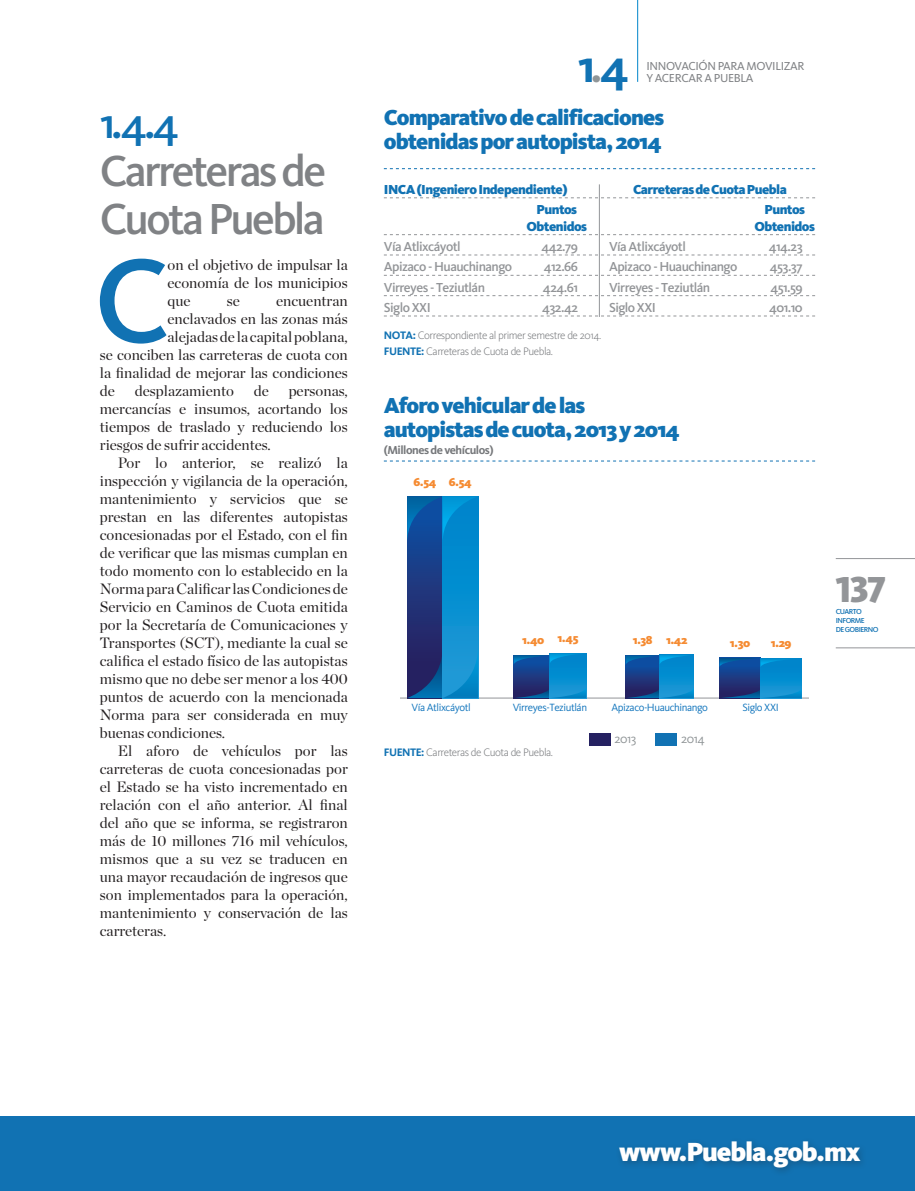
<style>
.page{position:relative;width:915px;height:1191px;background:#fff}
.page>*{position:absolute;margin:0;border:0;box-sizing:border-box;transform-origin:0 0}
.t1{font:500 123.15px "Kievit OT";color:#1172b3}
.t2{font:700 48px "Kievit OT";color:#1172b3}
.t3{font:500 45px/48px "Kievit OT";letter-spacing:-.06em;color:#808285}
.t4{font:900 37.5px "Kievit OT";color:#939598}
.t5{font:900 27.15px "Kievit OT";letter-spacing:-.04em;color:#fff}
.t6{font:900 22.5px/24px "Kievit OT";letter-spacing:-.04em;color:#1172b3}
.t7{font:15px/18px "Chronicle Display";color:#231f20;text-align:justify}
.t8{font:500 13.5px "Kievit OT";letter-spacing:-.04em;color:#939598}
.t9{font:900 13.5px "Kievit OT";letter-spacing:-.04em;color:#1172b3}
.t10{font:13.05px "Kievit OT";letter-spacing:-.04em;color:#909597}
.t11{font:12px "Kievit OT";letter-spacing:-.03em;color:#808285}
.t12{font:900 12px "Kievit OT";letter-spacing:-.04em;color:#f58b32}
.t13{font:700 12px "Kievit OT";letter-spacing:-.04em;color:#76787b}
.t14{font:300 11.25px "Kievit OT";letter-spacing:-.04em;color:#76787b}
.t15{font:10.8px "Kievit OT";letter-spacing:-.04em;color:#1074bc}
.t16{font:500 7.5px/9px "Kievit OT";letter-spacing:-.07em;color:#1172b3}
.s1{color:#1172b3}
.s2{font-size:42px;color:#909698}
.s3{font-weight:700;color:#1172b3}
</style>
<div class="page">
<hr style="left:637px;top:0;width:1px;height:82px;background:#0085cb">
<hr style="left:835px;top:558px;width:79px;height:1px;background:#939598">
<hr style="left:835px;top:647px;width:79px;height:1px;background:#939598">
<div style="left:0;top:1116px;width:914px;height:75px;background:#1172b3"></div>
<div style="left:614px;top:1136px;width:254px;height:40px;background:#231f20;opacity:.3"></div>
<svg style="left:384px;top:168px;width:430px;height:1px"></svg>
<svg style="left:384px;top:460px;width:430px;height:1px"></svg>
<svg style="left:384px;top:197px;width:430px;height:1px"></svg>
<svg style="left:384px;top:234px;width:430px;height:1px"></svg>
<svg style="left:384px;top:255px;width:430px;height:1px"></svg>
<svg style="left:384px;top:275px;width:430px;height:1px"></svg>
<svg style="left:384px;top:295px;width:430px;height:1px"></svg>
<svg style="left:384px;top:316px;width:430px;height:1px"></svg>
<hr style="left:598px;top:184px;width:1px;height:133px;background:#939598">
<hr style="left:400px;top:698px;width:408px;height:1px;background:#939598">
<svg style="left:407px;top:543px;width:35px;height:103px"></svg>
<svg style="left:442px;top:543px;width:36px;height:103px"></svg>
<svg style="left:407px;top:646px;width:71px;height:52px"></svg>
<svg style="left:407px;top:496px;width:71px;height:47px"></svg>
<svg style="left:513px;top:665px;width:36px;height:21px"></svg>
<svg style="left:549px;top:665px;width:37px;height:21px"></svg>
<svg style="left:513px;top:686px;width:73px;height:12px"></svg>
<svg style="left:513px;top:653px;width:73px;height:12px"></svg>
<svg style="left:625px;top:665px;width:34px;height:22px"></svg>
<svg style="left:659px;top:665px;width:34px;height:22px"></svg>
<svg style="left:625px;top:687px;width:68px;height:11px"></svg>
<svg style="left:625px;top:655px;width:68px;height:10px"></svg>
<svg style="left:719px;top:667px;width:41px;height:21px"></svg>
<svg style="left:760px;top:667px;width:41px;height:21px"></svg>
<svg style="left:719px;top:688px;width:82px;height:10px"></svg>
<svg style="left:719px;top:658px;width:82px;height:9px"></svg>
<div style="left:589px;top:733px;width:21px;height:13px;background:#252161"></div>
<div style="left:655px;top:733px;width:22px;height:13px;background:#1172b3"></div>
<p class="t3" style="left:100px;top:98px;width:228px"><span class="s1">1.4.4<br></span>Carreteras de<br>Cuota Puebla</p>
<p class="t1" style="left:94px;top:226px;width:77px">C</p>
<p class="t7" style="left:167px;top:256px;width:182px">on el objetivo de impulsar la economía de los municipios que</p>
<p class="t7" style="left:227px;top:292px;width:15px">se</p>
<p class="t7" style="left:276px;top:292px;width:73px">encuentran</p>
<p class="t7" style="left:167px;top:310px;width:182px">enclavados en las zonas más</p>
<p class="t7" style="left:167px;top:328px;width:182px">alejadas de la capital poblana,</p>
<p class="t7" style="left:100px;top:346px;width:249px">se conciben las carreteras de cuota con</p>
<p class="t7" style="left:100px;top:364px;width:249px">la finalidad de mejorar las condiciones</p>
<p class="t7" style="left:100px;top:382px;width:17px">de</p>
<p class="t7" style="left:135px;top:382px;width:101px">desplazamiento</p>
<p class="t7" style="left:254px;top:382px;width:17px">de</p>
<p class="t7" style="left:100px;top:382px;width:249px;text-indent:189px">personas, mercancías e insumos, acortando los tiempos de traslado y reduciendo los riesgos de sufrir accidentes.</p>
<p class="t7" style="left:100px;top:454px;width:249px;text-indent:18px">Por lo anterior, se realizó la inspección y vigilancia de la operación, mantenimiento y servicios que se prestan en las diferentes autopistas concesionadas por el Estado, con el fin de verificar que las mismas cumplan en todo momento con lo establecido en la Norma para Calificar las Condiciones de Servicio en Caminos de Cuota emitida por la Secretaría de Comunicaciones y Transportes (SCT), mediante la cual se califica el estado físico de las autopistas mismo que no debe ser menor a los 400 puntos de acuerdo con la mencionada Norma para ser considerada en muy buenas condiciones.</p>
<p class="t7" style="left:100px;top:742px;width:249px;text-indent:18px">El aforo de vehículos por las carreteras de cuota concesionadas por el Estado se ha visto incrementado en relación con el año anterior. Al final del año que se informa, se registraron más de 10 millones 716 mil vehículos, mismos que a su vez se traducen en una mayor recaudación de ingresos que son implementados para la operación, mantenimiento y conservación de las carreteras.</p>
<h2 class="t2" style="left:577px;top:37px;width:53px">1<span class="s2">.</span>4</h2>
<p class="t11" style="left:646px;top:58px;width:159px">INNOVACIÓN PARA MOVILIZAR</p>
<p class="t11" style="left:646px;top:70px;width:109px">Y ACERCAR A PUEBLA</p>
<p class="t6" style="left:384px;top:105px;width:282px">Comparativo de calificaciones obtenidas por autopista, 2014</p>
<p class="t9" style="left:384px;top:181px;width:185px">INCA (Ingeniero Independiente)</p>
<p class="t9" style="left:633px;top:181px;width:155px">Carreteras de Cuota Puebla</p>
<p class="t9" style="left:536px;top:201px;width:42px">Puntos</p>
<p class="t9" style="left:764px;top:201px;width:42px">Puntos</p>
<p class="t9" style="left:526px;top:218px;width:62px">Obtenidos</p>
<p class="t9" style="left:754px;top:218px;width:62px">Obtenidos</p>
<p class="t8" style="left:384px;top:238px;width:78px">Vía Atlixcáyotl</p>
<p class="t8" style="left:541px;top:238px;width:38px">442.79</p>
<p class="t8" style="left:609px;top:238px;width:78px">Vía Atlixcáyotl</p>
<p class="t8" style="left:768px;top:238px;width:35px">414.23</p>
<p class="t8" style="left:384px;top:259px;width:130px">Apizaco - Huauchinango</p>
<p class="t8" style="left:543px;top:259px;width:36px">412.66</p>
<p class="t8" style="left:609px;top:259px;width:130px">Apizaco - Huauchinango</p>
<p class="t8" style="left:769px;top:259px;width:34px">453.37</p>
<p class="t8" style="left:384px;top:279px;width:103px">Virreyes - Teziutlán</p>
<p class="t8" style="left:542px;top:279px;width:37px">424.61</p>
<p class="t8" style="left:609px;top:279px;width:103px">Virreyes - Teziutlán</p>
<p class="t8" style="left:770px;top:279px;width:34px">451.59</p>
<p class="t8" style="left:384px;top:299px;width:48px">Siglo XXI</p>
<p class="t8" style="left:542px;top:299px;width:37px">432.42</p>
<p class="t8" style="left:609px;top:299px;width:48px">Siglo XXI</p>
<p class="t8" style="left:768px;top:299px;width:35px">401.10</p>
<p class="t14" style="left:384px;top:329px;width:219px"><span class="s3">NOTA:</span> Correspondiente al primer semestre de 2014.</p>
<p class="t14" style="left:384px;top:345px;width:171px"><span class="s3">FUENTE:</span> Carreteras de Cuota de Puebla.</p>
<p class="t6" style="left:384px;top:393px;width:297px">Aforo vehicular de las autopistas de cuota, 2013 y 2014</p>
<p class="t13" style="left:384px;top:442px;width:111px">(Millones de vehículos)</p>
<p class="t12" style="left:413px;top:474px;width:24px">6.54</p>
<p class="t12" style="left:448px;top:474px;width:24px">6.54</p>
<p class="t12" style="left:522px;top:632px;width:58px">1.40 1.45</p>
<p class="t12" style="left:632px;top:633px;width:56px">1.38 1.42</p>
<p class="t12" style="left:729px;top:635px;width:22px">1.30</p>
<p class="t12" style="left:770px;top:635px;width:22px">1.29</p>
<p class="t15" style="left:411px;top:700px;width:61px">Vía Atlixcáyotl</p>
<p class="t15" style="left:512px;top:700px;width:76px">Virreyes-Teziutlán</p>
<p class="t15" style="left:611px;top:700px;width:98px">Apizaco-Huauchinango</p>
<p class="t15" style="left:742px;top:700px;width:38px">Siglo XXI</p>
<p class="t10" style="left:614px;top:730px;width:23px">2013</p>
<p class="t10" style="left:680px;top:730px;width:25px">2014</p>
<p class="t14" style="left:384px;top:745px;width:171px"><span class="s3">FUENTE:</span> Carreteras de Cuota de Puebla.</p>
<h3 class="t4" style="left:835px;top:567px;width:52px">137</h3>
<p class="t16" style="left:835px;top:606px;width:44px">CUARTO<br>INFORME<br>DE GOBIERNO</p>
<h3 class="t5" style="left:619px;top:1135px;width:243px">www.Puebla.gob.mx</h3>
</div>
